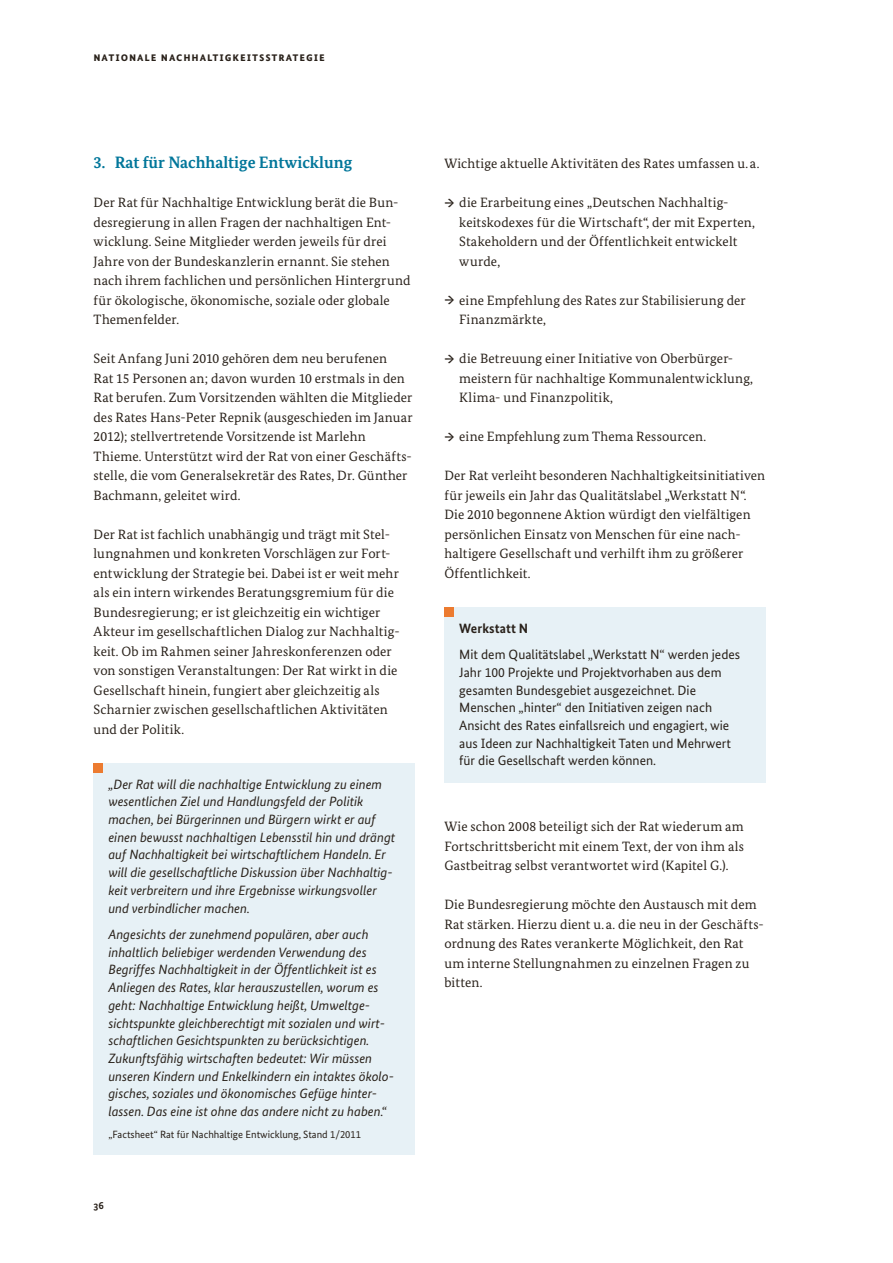
<style>
.page{position:relative;width:893px;height:1263px;background:#fff}
.page>*{position:absolute;margin:0;border:0;box-sizing:border-box;transform-origin:0 0}
.t1{font:700 16.5px "Bundes Serif";color:#00769a}
.t2{font:13.5px/19.5px "Bundes Serif";letter-spacing:.015em;color:#29211a}
.t3{font:italic 13.5px/17.7px "Bundes Sans";color:#29211a}
.t4{font:13.5px/17.7px "Bundes Sans";color:#29211a}
.t5{font:700 13.5px "Bundes Sans";color:#29211a}
.t6{font:700 12.75px "Bundes Sans";letter-spacing:.07em;color:#29211a}
.t7{font:10.5px "Bundes Sans";color:#29211a}
.t8{font:700 10.5px "Bundes Sans";color:#29211a}
.s1{font-weight:700;font-size:12.75px}
</style>
<div class="page">
<div style="left:444px;top:607px;width:321px;height:175px;background:#e7f1f6"></div>
<div style="left:94px;top:763px;width:321px;height:392px;background:#e7f1f6"></div>
<div style="left:444px;top:607px;width:10px;height:10px;background:#ec7b30"></div>
<div style="left:94px;top:763px;width:9px;height:10px;background:#ec7b30"></div>
<p class="t6" style="left:94px;top:49px;width:233px">nationale nachhaltigkeitsstrategie</p>
<h4 class="t1" style="left:94px;top:157px;width:260px">3. Rat für Nachhaltige Entwicklung</h4>
<p class="t2" style="left:94px;top:194px;width:318px">Der Rat für Nachhaltige Entwicklung berät die Bun&shy;desregierung in allen Fragen der nachhaltigen Ent&shy;wicklung. Seine Mitglieder werden jeweils für drei Jahre von der Bundeskanzlerin ernannt. Sie stehen nach ihrem fachlichen und persönlichen Hintergrund für ökologische, ökonomische, soziale oder globale Themenfelder.</p>
<p class="t2" style="left:94px;top:350px;width:321px">Seit Anfang Juni 2010 gehören dem neu berufenen<br>Rat 15 Personen an; davon wurden 10 erstmals in den Rat berufen. Zum Vorsitzenden wählten die Mitglieder des Rates Hans-Peter Repnik (ausgeschieden im Januar 2012); stellvertretende Vorsitzende ist Marlehn Thieme. Unterstützt wird der Rat von einer Geschäfts&shy;stelle, die vom Generalsekretär des Rates, Dr. Günther Bachmann, geleitet wird.</p>
<p class="t2" style="left:94px;top:526px;width:308px">Der Rat ist fachlich unabhängig und trägt mit Stel&shy;lungnahmen und konkreten Vorschlägen zur Fort&shy;entwicklung der Strategie bei. Dabei ist er weit mehr als ein intern wirkendes Beratungsgremium für die Bundesregierung; er ist gleichzeitig ein wichtiger Akteur im gesellschaftlichen Dialog zur Nachhaltig&shy;keit. Ob im Rahmen seiner Jahreskonferenzen oder von sonstigen Veranstaltungen: Der Rat wirkt in die Gesellschaft hinein, fungiert aber gleichzeitig als Scharnier zwischen gesellschaftlichen Aktivitäten und der Politik.</p>
<p class="t3" style="left:108px;top:775px;width:288px">„Der Rat will die nachhaltige Entwicklung zu einem wesentlichen Ziel und Handlungsfeld der Politik machen, bei Bürgerinnen und Bürgern wirkt er auf einen bewusst nachhaltigen Lebensstil hin und drängt auf Nachhaltigkeit bei wirtschaftlichem Handeln. Er will die gesellschaftliche Diskussion über Nachhaltig&shy;keit verbreitern und ihre Ergebnisse wirkungsvoller und verbindlicher machen.</p>
<p class="t3" style="left:108px;top:925px;width:287px">Angesichts der zunehmend populären, aber auch inhaltlich beliebiger werdenden Verwendung des Begriffes Nachhaltigkeit in der Öffentlichkeit ist es Anliegen des Rates, klar herauszustellen, worum es geht: Nachhaltige Entwicklung heißt, Umweltge&shy;sichtspunkte gleichberechtigt mit sozialen und wirt&shy;schaftlichen Gesichtspunkten zu berücksichtigen.<br>Zukunftsfähig wirtschaften bedeutet: Wir müssen unseren Kindern und Enkelkindern ein intaktes ökolo&shy;gisches, soziales und ökonomisches Gefüge hinter&shy;lassen. Das eine ist ohne das andere nicht zu haben.“</p>
<p class="t7" style="left:108px;top:1127px;width:254px">„Factsheet“ Rat für Nachhaltige Entwicklung, Stand 1/2011</p>
<p class="t8" style="left:94px;top:1199px;width:12px">36</p>
<p class="t2" style="left:444px;top:155px;width:316px">Wichtige aktuelle Aktivitäten des Rates umfassen u. a.</p>
<p class="t2" style="left:459px;top:194px;width:297px;text-indent:-15px"><span class="s1">→</span> die Erarbeitung eines „Deutschen Nachhaltig&shy;keitskodexes für die Wirtschaft“, der mit Experten, Stakeholdern und der Öffentlichkeit entwickelt wurde,</p>
<p class="t2" style="left:459px;top:292px;width:288px;text-indent:-15px"><span class="s1">→</span> eine Empfehlung des Rates zur Stabilisierung der<br>Finanzmärkte,</p>
<p class="t2" style="left:459px;top:350px;width:295px;text-indent:-15px"><span class="s1">→</span> die Betreuung einer Initiative von Oberbürger&shy;meistern für nachhaltige Kommunalentwicklung,<br>Klima- und Finanzpolitik,</p>
<p class="t2" style="left:444px;top:428px;width:263px"><span class="s1">→</span> eine Empfehlung zum Thema Ressourcen.</p>
<p class="t2" style="left:444px;top:467px;width:322px">Der Rat verleiht besonderen Nachhaltigkeitsinitiativen für jeweils ein Jahr das Qualitätslabel „Werkstatt N“.<br>Die 2010 begonnene Aktion würdigt den vielfältigen persönlichen Einsatz von Menschen für eine nach&shy;haltigere Gesellschaft und verhilft ihm zu größerer Öffentlichkeit.</p>
<h5 class="t5" style="left:459px;top:620px;width:71px">Werkstatt N</h5>
<p class="t4" style="left:459px;top:645px;width:282px">Mit dem Qualitätslabel „Werkstatt N“ werden jedes Jahr 100 Projekte und Projektvorhaben aus dem gesamten Bundesgebiet ausgezeichnet. Die Menschen „hinter“ den Initiativen zeigen nach Ansicht des Rates einfallsreich und engagiert, wie aus Ideen zur Nachhaltigkeit Taten und Mehrwert für die Gesellschaft werden können.</p>
<p class="t2" style="left:444px;top:818px;width:301px;text-align:justify">Wie schon 2008 beteiligt sich der Rat wiederum am Fortschrittsbericht mit einem Text, der von ihm als Gastbeitrag selbst verantwortet wird (Kapitel G.).</p>
<p class="t2" style="left:444px;top:896px;width:321px">Die Bundesregierung möchte den Austausch mit dem Rat stärken. Hierzu dient u. a. die neu in der Geschäfts&shy;ordnung des Rates verankerte Möglichkeit, den Rat um interne Stellungnahmen zu einzelnen Fragen zu bitten.</p>
</div>
